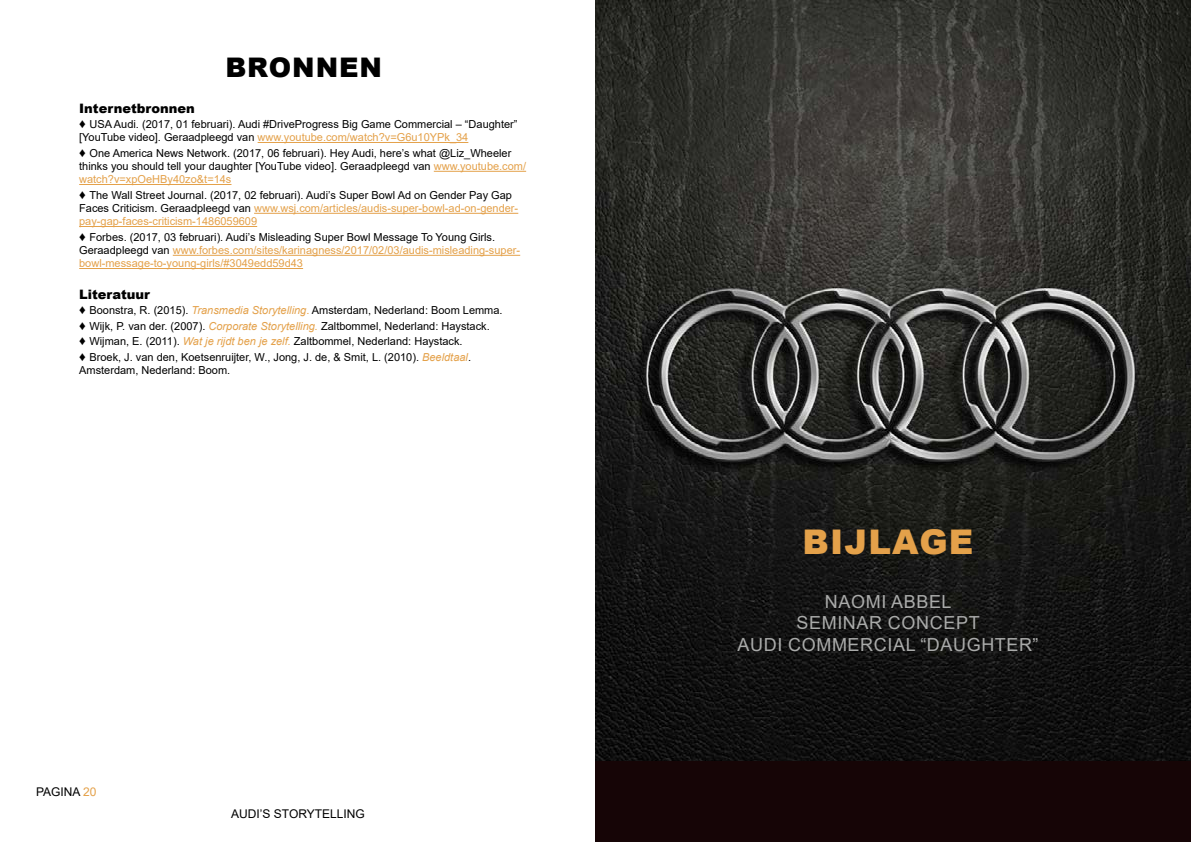
<style>
.page{position:relative;width:1191px;height:842px;background:#fff}
.page>*{position:absolute;margin:0;border:0;box-sizing:border-box;transform-origin:0 0}
.t1{font:900 34px "Arial";letter-spacing:.035em;color:#e4a14a}
.t2{font:900 27px "Arial";letter-spacing:.035em;color:#000}
.t3{font:18px/21.6px "Arial";letter-spacing:.035em;color:#aaabaa;text-align:center}
.t4{font:900 13px "Arial";color:#000}
.t5{font:12px "Arial";color:#000}
.t6{font:11px/13.2px "Arial";color:#000}
.t7{font:11px/13.2px "Arial";color:#e4a14a}
.s1{font-size:13px}
.s2{color:#e4a14a}
.s3{font-size:13px;color:#000}
.s4{color:#000}
.s5{font-style:italic;color:#e4a14a}
</style>
<div class="page">
<hr style="left:258px;top:142px;width:210px;height:1px;background:#e4a14a">
<hr style="left:434px;top:171px;width:92px;height:1px;background:#e4a14a">
<hr style="left:79px;top:184px;width:152px;height:1px;background:#e4a14a">
<hr style="left:254px;top:213px;width:264px;height:1px;background:#e4a14a">
<hr style="left:79px;top:226px;width:178px;height:1px;background:#e4a14a">
<hr style="left:173px;top:255px;width:347px;height:1px;background:#e4a14a">
<hr style="left:79px;top:268px;width:224px;height:1px;background:#e4a14a">
<img style="left:595px;top:0;width:596px;height:762px">
<div style="left:595px;top:762px;width:596px;height:80px;background:#160506"></div>
<h2 class="t2" style="left:225px;top:48px;width:158px">BRONNEN</h2>
<p class="t4" style="left:79px;top:98px;width:117px">Internetbronnen</p>
<p class="t6" style="left:79px;top:118px;width:440px"><span class="s1">♦</span> USA Audi. (2017, 01 februari). Audi #DriveProgress Big Game Commercial – “Daughter” [YouTube video]. Geraadpleegd van <span class="s2">www.youtube.com/watch?v=G6u10YPk_34</span></p>
<p class="t6" style="left:79px;top:146px;width:448px"><span class="s1">♦</span> One America News Network. (2017, 06 februari). Hey Audi, here’s what @Liz_Wheeler thinks you should tell your daughter [YouTube video]. Geraadpleegd van <span class="s2">www.youtube.com/ watch?v=xpOeHBy40zo&amp;t=14s</span></p>
<p class="t6" style="left:79px;top:188px;width:440px"><span class="s1">♦</span> The Wall Street Journal. (2017, 02 februari). Audi’s Super Bowl Ad on Gender Pay Gap<br>Faces Criticism. Geraadpleegd van <span class="s2">www.wsj.com/articles/audis-super-bowl-ad-on-gender&shy;pay-gap-faces-criticism-1486059609</span></p>
<p class="t7" style="left:79px;top:230px;width:442px"><span class="s3">♦</span> <span class="s4">Forbes. (2017, 03 februari). Audi’s Misleading Super Bowl Message To Young Girls.<br>Geraadpleegd van</span> www.forbes.com/sites/karinagness/2017/02/03/audis-misleading-super&shy;bowl-message-to-young-girls/#3049edd59d43</p>
<p class="t4" style="left:79px;top:284px;width:72px">Literatuur</p>
<p class="t6" style="left:79px;top:302px;width:425px;line-height:15.6px"><span class="s1">♦</span> Boonstra, R. (2015). <span class="s5">Transmedia Storytelling</span><span class="s2">.</span> Amsterdam, Nederland: Boom Lemma. <span class="s1">♦</span> Wijk, P. van der. (2007). <span class="s5">Corporate Storytelling.</span> Zaltbommel, Nederland: Haystack.<br><span class="s1">♦</span> Wijman, E. (2011). <span class="s5">Wat je rijdt ben je zelf.</span> Zaltbommel, Nederland: Haystack.<br><span class="s1">♦</span> Broek, J. van den, Koetsenruijter, W., Jong, J. de, &amp; Smit, L. (2010). <span class="s5">Beeldtaal</span>.</p>
<p class="t6" style="left:79px;top:364px;width:152px">Amsterdam, Nederland: Boom.</p>
<p class="t5" style="left:36px;top:783px;width:62px">PAGINA <span class="s2">20</span></p>
<p class="t5" style="left:231px;top:805px;width:135px">AUDI’S STORYTELLING</p>
<h1 class="t1" style="left:802px;top:517px;width:172px">BIJLAGE</h1>
<h3 class="t3" style="left:737px;top:590px;width:302px">NAOMI ABBEL<br>SEMINAR CONCEPT<br>AUDI COMMERCIAL “DAUGHTER”</h3>
</div>
